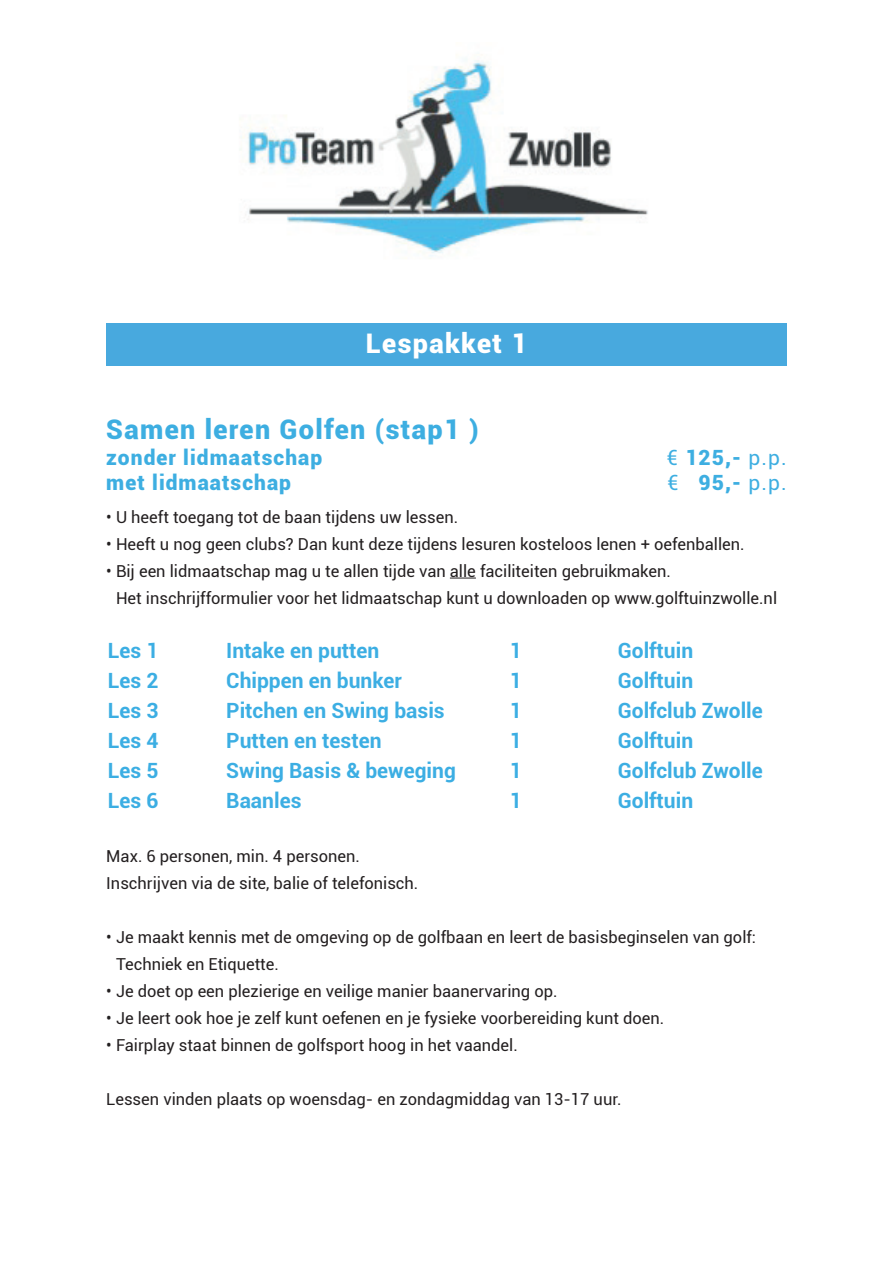
<style>
.page{position:relative;width:893px;height:1263px;background:#fff}
.page>*{position:absolute;margin:0;border:0;box-sizing:border-box;transform-origin:0 0}
.t1{font:900 27px "Roboto";letter-spacing:.05em;color:#3daee1}
.t2{font:900 27px "Roboto";letter-spacing:.05em;color:#fff}
.t3{font:700 21px "Roboto";color:#3caee3}
.t4{font:900 21px "Roboto";letter-spacing:.05em;color:#3daee1}
.t5{font:21px "Roboto";color:#3daee1}
.t6{font:16.5px/27px "Roboto";color:#231f20}
.s1{font-weight:900}
</style>
<div class="page">
<img style="left:242px;top:59px;width:406px;height:200px">
<div style="left:106px;top:323px;width:681px;height:43px;background:#48a9de"></div>
<svg style="left:450px;top:578px;width:26px;height:1px"></svg>
<h1 class="t2" style="left:366px;top:324px;width:163px">Lespakket 1</h1>
<h1 class="t1" style="left:106px;top:411px;width:374px">Samen leren Golfen (stap1 )</h1>
<p class="t4" style="left:106px;top:442px;width:217px">zonder lidmaatschap</p>
<p class="t5" style="left:667px;top:442px;width:121px">€ <span class="s1">125,-</span> p.p.</p>
<p class="t4" style="left:106px;top:467px;width:186px">met lidmaatschap</p>
<p class="t5" style="left:667px;top:468px;width:121px">€ <span class="s1">95,-</span> p.p.</p>
<p class="t6" style="left:106px;top:503px;width:353px">• U heeft toegang tot de baan tijdens uw lessen.</p>
<p class="t6" style="left:106px;top:530px;width:640px">• Heeft u nog geen clubs? Dan kunt deze tijdens lesuren kosteloos lenen + oefenballen.</p>
<p class="t6" style="left:116px;top:557px;width:663px;text-indent:-10px">• Bij een lidmaatschap mag u te allen tijde van alle faciliteiten gebruikmaken.<br>Het inschrijfformulier voor het lidmaatschap kunt u downloaden op www.golftuinzwolle.nl</p>
<p class="t3" style="left:108px;top:635px;width:52px">Les 1</p>
<p class="t3" style="left:226px;top:635px;width:155px">Intake en putten</p>
<p class="t3" style="left:510px;top:635px;width:14px">1</p>
<p class="t3" style="left:618px;top:635px;width:77px">Golftuin</p>
<p class="t3" style="left:108px;top:665px;width:52px">Les 2</p>
<p class="t3" style="left:226px;top:665px;width:177px">Chippen en bunker</p>
<p class="t3" style="left:510px;top:665px;width:14px">1</p>
<p class="t3" style="left:618px;top:665px;width:77px">Golftuin</p>
<p class="t3" style="left:108px;top:696px;width:52px">Les 3</p>
<p class="t3" style="left:226px;top:696px;width:220px">Pitchen en Swing basis</p>
<p class="t3" style="left:510px;top:696px;width:14px">1</p>
<p class="t3" style="left:618px;top:696px;width:147px">Golfclub Zwolle</p>
<p class="t3" style="left:108px;top:726px;width:52px">Les 4</p>
<p class="t3" style="left:226px;top:726px;width:157px">Putten en testen</p>
<p class="t3" style="left:510px;top:726px;width:14px">1</p>
<p class="t3" style="left:618px;top:726px;width:77px">Golftuin</p>
<p class="t3" style="left:108px;top:756px;width:52px">Les 5</p>
<p class="t3" style="left:226px;top:756px;width:231px">Swing Basis &amp; beweging</p>
<p class="t3" style="left:510px;top:756px;width:14px">1</p>
<p class="t3" style="left:618px;top:756px;width:147px">Golfclub Zwolle</p>
<p class="t3" style="left:108px;top:786px;width:52px">Les 6</p>
<p class="t3" style="left:226px;top:786px;width:77px">Baanles</p>
<p class="t3" style="left:510px;top:786px;width:14px">1</p>
<p class="t3" style="left:618px;top:786px;width:77px">Golftuin</p>
<p class="t6" style="left:106px;top:842px;width:314px">Max. 6 personen, min. 4 personen.<br>Inschrijven via de site, balie of telefonisch.</p>
<p class="t6" style="left:116px;top:923px;width:642px;text-indent:-10px">• Je maakt kennis met de omgeving op de golfbaan en leert de basisbeginselen van golf:<br>Techniek en Etiquette.</p>
<p class="t6" style="left:106px;top:977px;width:453px">• Je doet op een plezierige en veilige manier baanervaring op.</p>
<p class="t6" style="left:106px;top:1004px;width:559px">• Je leert ook hoe je zelf kunt oefenen en je fysieke voorbereiding kunt doen.</p>
<p class="t6" style="left:106px;top:1031px;width:413px">• Fairplay staat binnen de golfsport hoog in het vaandel.</p>
<p class="t6" style="left:106px;top:1085px;width:517px">Lessen vinden plaats op woensdag- en zondagmiddag van 13-17 uur.</p>
</div>
